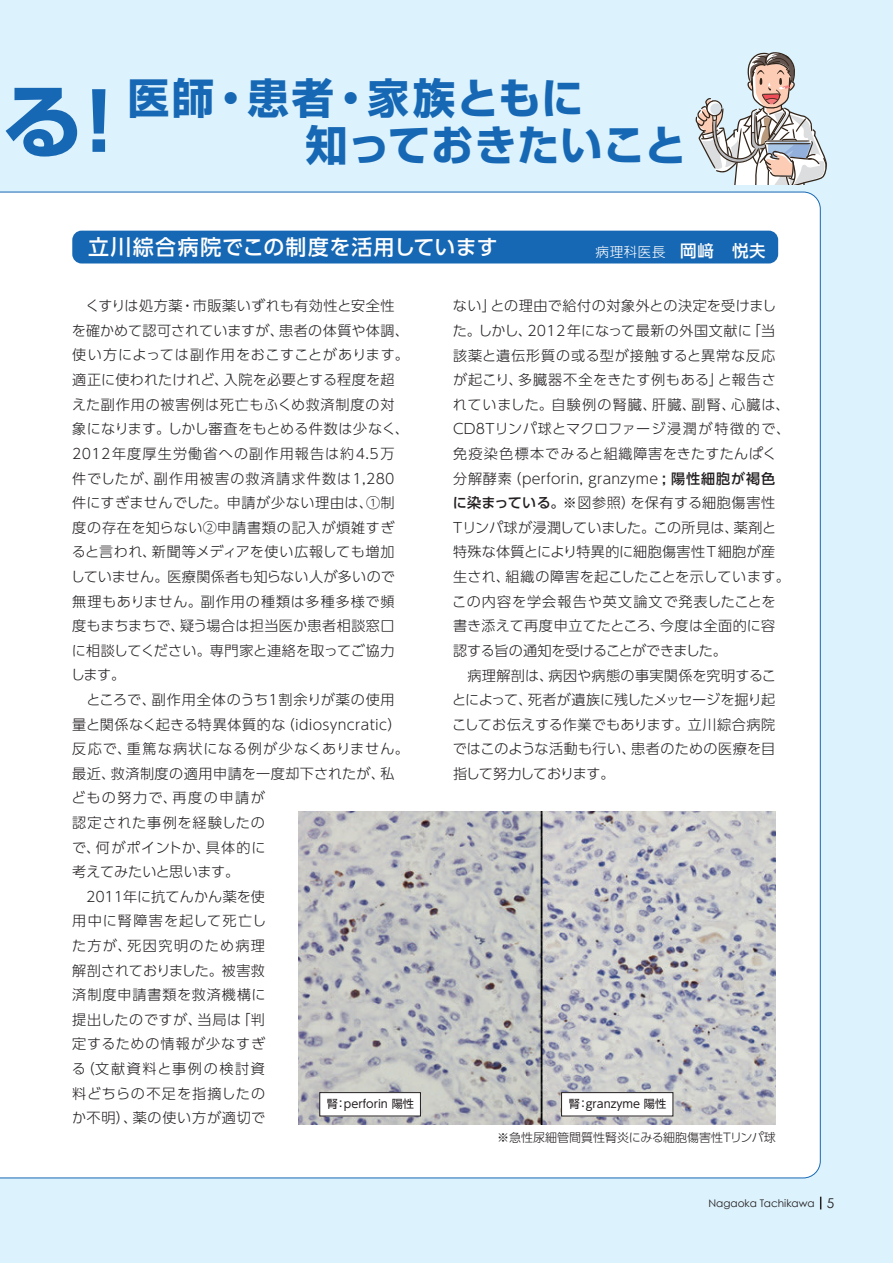
<style>
.page{position:relative;width:893px;height:1263px;background:#dcf2fc}
.page>*{position:absolute;margin:0;border:0;box-sizing:border-box;transform-origin:0 0}
.t1{font:700 79.5px "Shin Go Pr 6";color:#1768b4}
.t2{font:700 42px/46.5px "Shin Go Pr 6";letter-spacing:.03em;color:#1768b4}
.t3{font:500 21px "UD Shin Go Pro";letter-spacing:.04em;color:#fff}
.t4{font:300 14.1px/24.6px "UD Shin Go Pro";letter-spacing:.03em;color:#231f20}
.t5{font:300 13.5px "UD Shin Go Pro";letter-spacing:.045em;color:#fff}
.t6{font:300 12px "UD Shin Go Pro";color:#231f20}
.t7{font:11.25px "UD Shin Go Pro";color:#231f20}
.t8{font:10.5px "Century Gothic";color:#231f20}
.s1{font-weight:500;font-size:16.5px}
.s2{font-weight:500}
.s3{font-size:13.5px}
</style>
<div class="page">
<div style="left:0;top:192px;width:820px;height:986px;background:#fff"></div>
<div style="left:72px;top:231px;width:706px;height:32px;background:#1768b4;border-radius:9px"></div>
<svg style="left:695px;top:52px;width:132px;height:132px"></svg>
<img style="left:298px;top:812px;width:478px;height:312px">
<div style="left:320px;top:1092px;width:100px;height:24px;background:#fff"></div>
<div style="left:320px;top:1092px;width:101px;height:24px;border:1px solid #231f20"></div>
<div style="left:562px;top:1092px;width:111px;height:24px;background:#fff"></div>
<div style="left:561px;top:1092px;width:112px;height:24px;border:1px solid #231f20"></div>
<svg style="left:820px;top:1197px;width:1px;height:12px"></svg>
<h1 class="t1" style="left:3px;top:59px;width:137px">る！</h1>
<h2 class="t2" style="left:127px;top:74px;width:561px">医師・患者・家族ともに<br>　　　　知っておきたいこと</h2>
<h3 class="t3" style="left:88px;top:230px;width:411px">立川綜合病院でこの制度を活用しています</h3>
<p class="t5" style="left:596px;top:241px;width:172px">病理科医長　<span class="s1">岡﨑　悦夫</span></p>
<p class="t4" style="left:71px;top:293px;width:340px">　くすりは処方薬・市販薬いずれも有効性と安全性を確かめて認可されていますが、患者の体質や体調、使い方によっては副作用をおこすことがあります。適正に使われたけれど、入院を必要とする程度を超えた副作用の被害例は死亡もふくめ救済制度の対象になります。しかし審査をもとめる件数は少なく、<br>2012年度厚生労働省への副作用報告は約4.5万件でしたが、副作用被害の救済請求件数は1,280件にすぎませんでした。申請が少ない理由は、①制度の存在を知らない②申請書類の記入が煩雑すぎると言われ、新聞等メディアを使い広報しても増加していません。医療関係者も知らない人が多いので無理もありません。副作用の種類は多種多様で頻度もまちまちで、疑う場合は担当医か患者相談窓口に相談してください。専門家と連絡を取ってご協力します。<br>　ところで、副作用全体のうち１割余りが薬の使用量と関係なく起きる特異体質的な（idiosyncratic）反応で、重篤な病状になる例が少なくありません。最近、救済制度の適用申請を一度却下されたが、私どもの努力で、再度の申請が<br>認定された事例を経験したの<br>で、何がポイントか、具体的に<br>考えてみたいと思います。<br>　２０１１年に抗てんかん薬を使<br>用中に腎障害を起して死亡し<br>た方が、死因究明のため病理<br>解剖されておりました。被害救<br>済制度申請書類を救済機構に<br>提出したのですが、当局は「判<br>定するための情報が少なすぎ<br>る（文献資料と事例の検討資<br>料どちらの不足を指摘したの<br>か不明）、薬の使い方が適切で</p>
<p class="t4" style="left:452px;top:293px;width:340px">ない」との理由で給付の対象外との決定を受けました。しかし、2012年になって最新の外国文献に「当該薬と遺伝形質の或る型が接触すると異常な反応が起こり、多臓器不全をきたす例もある」と報告されていました。自験例の腎臓、肝臓、副腎、心臓は、<br>CD8Tリンパ球とマクロファージ浸潤が特徴的で、免疫染色標本でみると組織障害をきたすたんぱく分解酵素（perforin, granzyme <span class="s2">; 陽性細胞が褐色に染まっている。</span>※図参照）を保有する細胞傷害性<br>Tリンパ球が浸潤していました。この所見は、薬剤と特殊な体質とにより特異的に細胞傷害性T細胞が産生され、組織の障害を起こしたことを示しています。この内容を学会報告や英文論文で発表したことを書き添えて再度申立てたところ、今度は全面的に容認する旨の通知を受けることができました。<br>　病理解剖は、病因や病態の事実関係を究明することによって、死者が遺族に残したメッセージを掘り起こしてお伝えする作業でもあります。立川綜合病院ではこのような活動も行い、患者のための医療を目指して努力しております。</p>
<p class="t7" style="left:327px;top:1095px;width:89px">腎：perforin 陽性</p>
<p class="t7" style="left:569px;top:1095px;width:99px">腎：granzyme 陽性</p>
<p class="t6" style="left:497px;top:1127px;width:280px">※急性尿細管間質性腎炎にみる細胞傷害性Tリンパ球</p>
<p class="t8" style="left:708px;top:1197px;width:127px">Nagaoka Tachikawa <span class="s3">5</span></p>
</div>
